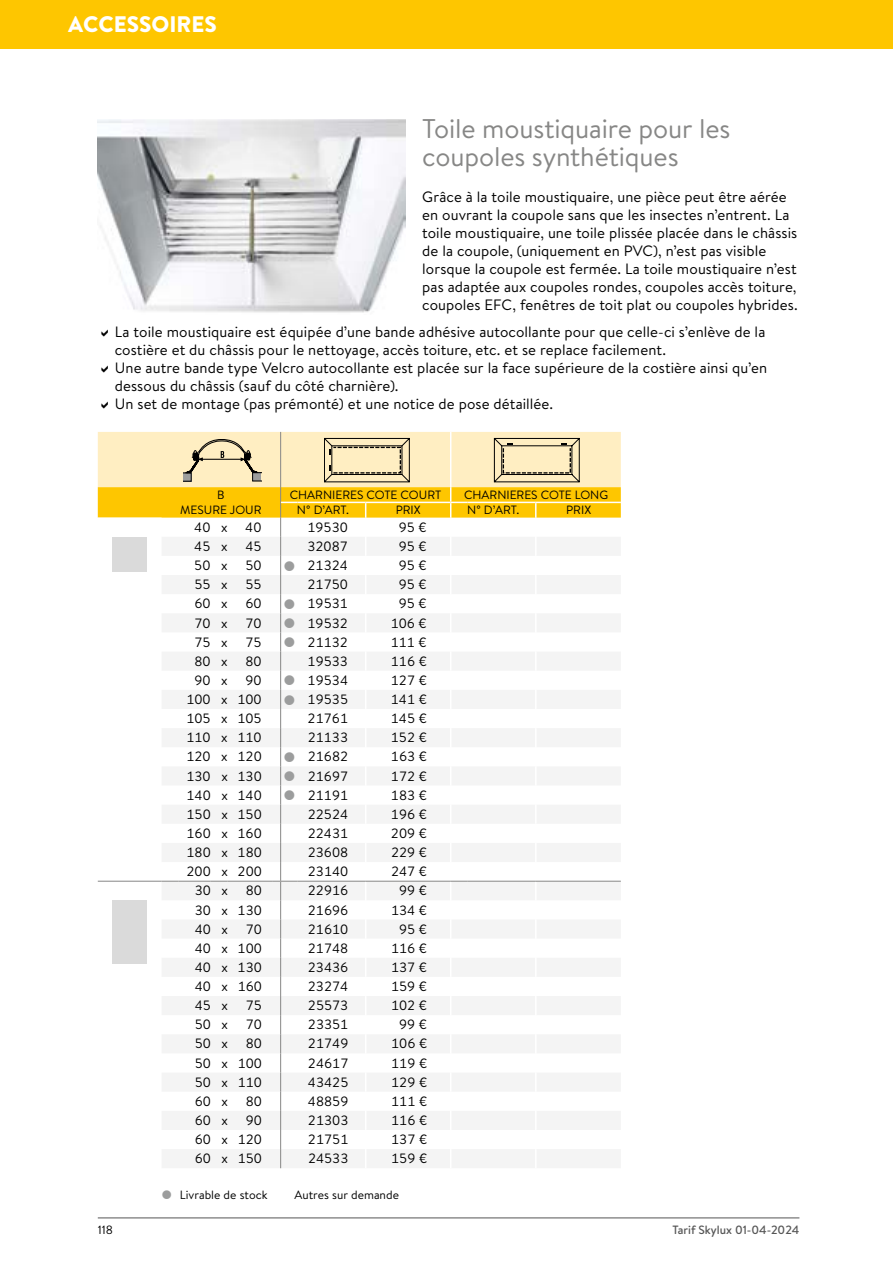
<style>
.page{position:relative;width:893px;height:1263px;background:#fff}
.page>*{position:absolute;margin:0;border:0;box-sizing:border-box;transform-origin:0 0}
.t1{font:27px/28.5px "Brandon Text";letter-spacing:-.005em;color:#878786}
.t2{font:900 22.5px "Brandon Text";color:#fff}
.t3{font:15px/18px "Brandon Text";letter-spacing:.005em;color:#000}
.t4{font:13.5px "Brandon Text";color:#000}
.t5{font:12px/14.4px "Brandon Text";color:#000;text-align:center}
.t6{font:500 12px "Brandon Text";color:#565656}
</style>
<div class="page">
<hr style="left:98px;top:1218px;width:701px;height:1px;background:#565656">
<div style="left:0;top:0;width:893px;height:49px;background:#fec600"></div>
<img style="left:98px;top:119px;width:307px;height:194px">
<svg style="left:98px;top:432px;width:523px;height:736px"></svg>
<h2 class="t2" style="left:68px;top:8px;width:150px">ACCESSOIRES</h2>
<h1 class="t1" style="left:422px;top:113px;width:310px">Toile moustiquaire pour les coupoles synthétiques</h1>
<p class="t3" style="left:422px;top:188px;width:377px">Grâce à la toile moustiquaire, une pièce peut être aérée en ouvrant la coupole sans que les insectes n’entrent. La toile moustiquaire, une toile plissée placée dans le châssis de la coupole, (uniquement en PVC), n’est pas visible lorsque la coupole est fermée. La toile moustiquaire n’est pas adaptée aux coupoles rondes, coupoles accès toiture, coupoles EFC, fenêtres de toit plat ou coupoles hybrides.</p>
<p class="t3" style="left:115px;top:322px;width:654px">La toile moustiquaire est équipée d’une bande adhésive autocollante pour que celle-ci s’enlève de la costière et du châssis pour le nettoyage, accès toiture, etc. et se replace facilement.<br>Une autre bande type Velcro autocollante est placée sur la face supérieure de la costière ainsi qu’en dessous du châssis (sauf du côté charnière).<br>Un set de montage (pas prémonté) et une notice de pose détaillée.</p>
<p class="t5" style="left:180px;top:488px;width:83px">B<br>MESURE JOUR</p>
<p class="t5" style="left:290px;top:487px;width:153px">CHARNIERES COTE COURT</p>
<p class="t5" style="left:464px;top:487px;width:146px">CHARNIERES COTE LONG</p>
<p class="t5" style="left:297px;top:502px;width:54px">N° D’ART.</p>
<p class="t5" style="left:396px;top:502px;width:27px">PRIX</p>
<p class="t5" style="left:467px;top:502px;width:54px">N° D’ART.</p>
<p class="t5" style="left:566px;top:502px;width:27px">PRIX</p>
<p class="t4" style="left:194px;top:518px;width:35px">40 x</p>
<p class="t4" style="left:245px;top:518px;width:18px">40</p>
<p class="t4" style="left:307px;top:518px;width:42px">19530</p>
<p class="t4" style="left:399px;top:518px;width:29px">95 €</p>
<p class="t4" style="left:194px;top:537px;width:35px">45 x</p>
<p class="t4" style="left:245px;top:537px;width:18px">45</p>
<p class="t4" style="left:307px;top:537px;width:42px">32087</p>
<p class="t4" style="left:399px;top:537px;width:29px">95 €</p>
<p class="t4" style="left:194px;top:556px;width:35px">50 x</p>
<p class="t4" style="left:245px;top:556px;width:18px">50</p>
<p class="t4" style="left:307px;top:556px;width:42px">21324</p>
<p class="t4" style="left:399px;top:556px;width:29px">95 €</p>
<p class="t4" style="left:194px;top:575px;width:35px">55 x</p>
<p class="t4" style="left:245px;top:575px;width:18px">55</p>
<p class="t4" style="left:307px;top:575px;width:42px">21750</p>
<p class="t4" style="left:399px;top:575px;width:29px">95 €</p>
<p class="t4" style="left:194px;top:594px;width:35px">60 x</p>
<p class="t4" style="left:245px;top:594px;width:18px">60</p>
<p class="t4" style="left:307px;top:594px;width:42px">19531</p>
<p class="t4" style="left:399px;top:594px;width:29px">95 €</p>
<p class="t4" style="left:194px;top:614px;width:35px">70 x</p>
<p class="t4" style="left:245px;top:614px;width:18px">70</p>
<p class="t4" style="left:308px;top:614px;width:42px">19532</p>
<p class="t4" style="left:391px;top:614px;width:37px">106 €</p>
<p class="t4" style="left:194px;top:633px;width:35px">75 x</p>
<p class="t4" style="left:245px;top:633px;width:18px">75</p>
<p class="t4" style="left:308px;top:633px;width:42px">21132</p>
<p class="t4" style="left:391px;top:633px;width:37px">111 €</p>
<p class="t4" style="left:194px;top:652px;width:35px">80 x</p>
<p class="t4" style="left:245px;top:652px;width:18px">80</p>
<p class="t4" style="left:308px;top:652px;width:42px">19533</p>
<p class="t4" style="left:391px;top:652px;width:37px">116 €</p>
<p class="t4" style="left:194px;top:671px;width:35px">90 x</p>
<p class="t4" style="left:245px;top:671px;width:18px">90</p>
<p class="t4" style="left:308px;top:671px;width:42px">19534</p>
<p class="t4" style="left:391px;top:671px;width:37px">127 €</p>
<p class="t4" style="left:186px;top:690px;width:77px">100 x 100</p>
<p class="t4" style="left:308px;top:690px;width:42px">19535</p>
<p class="t4" style="left:391px;top:690px;width:37px">141 €</p>
<p class="t4" style="left:186px;top:709px;width:77px">105 x 105</p>
<p class="t4" style="left:308px;top:709px;width:42px">21761</p>
<p class="t4" style="left:391px;top:709px;width:37px">145 €</p>
<p class="t4" style="left:186px;top:728px;width:77px">110 x 110</p>
<p class="t4" style="left:308px;top:728px;width:42px">21133</p>
<p class="t4" style="left:391px;top:728px;width:37px">152 €</p>
<p class="t4" style="left:186px;top:747px;width:77px">120 x 120</p>
<p class="t4" style="left:308px;top:747px;width:42px">21682</p>
<p class="t4" style="left:391px;top:747px;width:37px">163 €</p>
<p class="t4" style="left:186px;top:767px;width:77px">130 x 130</p>
<p class="t4" style="left:308px;top:767px;width:42px">21697</p>
<p class="t4" style="left:391px;top:767px;width:37px">172 €</p>
<p class="t4" style="left:186px;top:786px;width:77px">140 x 140</p>
<p class="t4" style="left:308px;top:786px;width:42px">21191</p>
<p class="t4" style="left:391px;top:786px;width:37px">183 €</p>
<p class="t4" style="left:186px;top:805px;width:77px">150 x 150</p>
<p class="t4" style="left:308px;top:805px;width:42px">22524</p>
<p class="t4" style="left:391px;top:805px;width:37px">196 €</p>
<p class="t4" style="left:187px;top:824px;width:77px">160 x 160</p>
<p class="t4" style="left:308px;top:824px;width:42px">22431</p>
<p class="t4" style="left:391px;top:824px;width:37px">209 €</p>
<p class="t4" style="left:187px;top:843px;width:77px">180 x 180</p>
<p class="t4" style="left:308px;top:843px;width:42px">23608</p>
<p class="t4" style="left:391px;top:843px;width:37px">229 €</p>
<p class="t4" style="left:187px;top:862px;width:77px">200 x 200</p>
<p class="t4" style="left:308px;top:862px;width:42px">23140</p>
<p class="t4" style="left:391px;top:862px;width:37px">247 €</p>
<p class="t4" style="left:195px;top:881px;width:35px">30 x</p>
<p class="t4" style="left:246px;top:881px;width:18px">80</p>
<p class="t4" style="left:308px;top:881px;width:42px">22916</p>
<p class="t4" style="left:399px;top:881px;width:29px">99 €</p>
<p class="t4" style="left:195px;top:900px;width:69px">30 x 130</p>
<p class="t4" style="left:308px;top:900px;width:42px">21696</p>
<p class="t4" style="left:391px;top:900px;width:37px">134 €</p>
<p class="t4" style="left:195px;top:920px;width:35px">40 x</p>
<p class="t4" style="left:246px;top:920px;width:18px">70</p>
<p class="t4" style="left:308px;top:920px;width:42px">21610</p>
<p class="t4" style="left:399px;top:920px;width:29px">95 €</p>
<p class="t4" style="left:195px;top:939px;width:69px">40 x 100</p>
<p class="t4" style="left:308px;top:939px;width:42px">21748</p>
<p class="t4" style="left:391px;top:939px;width:37px">116 €</p>
<p class="t4" style="left:195px;top:958px;width:69px">40 x 130</p>
<p class="t4" style="left:308px;top:958px;width:42px">23436</p>
<p class="t4" style="left:391px;top:958px;width:37px">137 €</p>
<p class="t4" style="left:195px;top:977px;width:69px">40 x 160</p>
<p class="t4" style="left:308px;top:977px;width:42px">23274</p>
<p class="t4" style="left:391px;top:977px;width:37px">159 €</p>
<p class="t4" style="left:195px;top:996px;width:35px">45 x</p>
<p class="t4" style="left:246px;top:996px;width:18px">75</p>
<p class="t4" style="left:308px;top:996px;width:42px">25573</p>
<p class="t4" style="left:391px;top:996px;width:37px">102 €</p>
<p class="t4" style="left:195px;top:1015px;width:35px">50 x</p>
<p class="t4" style="left:246px;top:1015px;width:18px">70</p>
<p class="t4" style="left:308px;top:1015px;width:42px">23351</p>
<p class="t4" style="left:399px;top:1015px;width:29px">99 €</p>
<p class="t4" style="left:195px;top:1034px;width:35px">50 x</p>
<p class="t4" style="left:246px;top:1034px;width:18px">80</p>
<p class="t4" style="left:308px;top:1034px;width:42px">21749</p>
<p class="t4" style="left:391px;top:1034px;width:37px">106 €</p>
<p class="t4" style="left:195px;top:1054px;width:69px">50 x 100</p>
<p class="t4" style="left:308px;top:1054px;width:42px">24617</p>
<p class="t4" style="left:391px;top:1054px;width:37px">119 €</p>
<p class="t4" style="left:195px;top:1073px;width:69px">50 x 110</p>
<p class="t4" style="left:308px;top:1073px;width:42px">43425</p>
<p class="t4" style="left:391px;top:1073px;width:37px">129 €</p>
<p class="t4" style="left:195px;top:1092px;width:35px">60 x</p>
<p class="t4" style="left:246px;top:1092px;width:18px">80</p>
<p class="t4" style="left:308px;top:1092px;width:42px">48859</p>
<p class="t4" style="left:391px;top:1092px;width:37px">111 €</p>
<p class="t4" style="left:195px;top:1111px;width:35px">60 x</p>
<p class="t4" style="left:246px;top:1111px;width:18px">90</p>
<p class="t4" style="left:308px;top:1111px;width:42px">21303</p>
<p class="t4" style="left:391px;top:1111px;width:37px">116 €</p>
<p class="t4" style="left:195px;top:1130px;width:69px">60 x 120</p>
<p class="t4" style="left:308px;top:1130px;width:42px">21751</p>
<p class="t4" style="left:391px;top:1130px;width:37px">137 €</p>
<p class="t4" style="left:195px;top:1149px;width:69px">60 x 150</p>
<p class="t4" style="left:308px;top:1149px;width:42px">24533</p>
<p class="t4" style="left:391px;top:1149px;width:37px">159 €</p>
<p class="t5" style="left:180px;top:1187px;width:89px">Livrable de stock</p>
<p class="t5" style="left:294px;top:1187px;width:106px">Autres sur demande</p>
<p class="t5" style="left:98px;top:1222px;width:17px">118</p>
<p class="t6" style="left:673px;top:1221px;width:128px">Tarif Skylux 01-04-2024</p>
</div>
